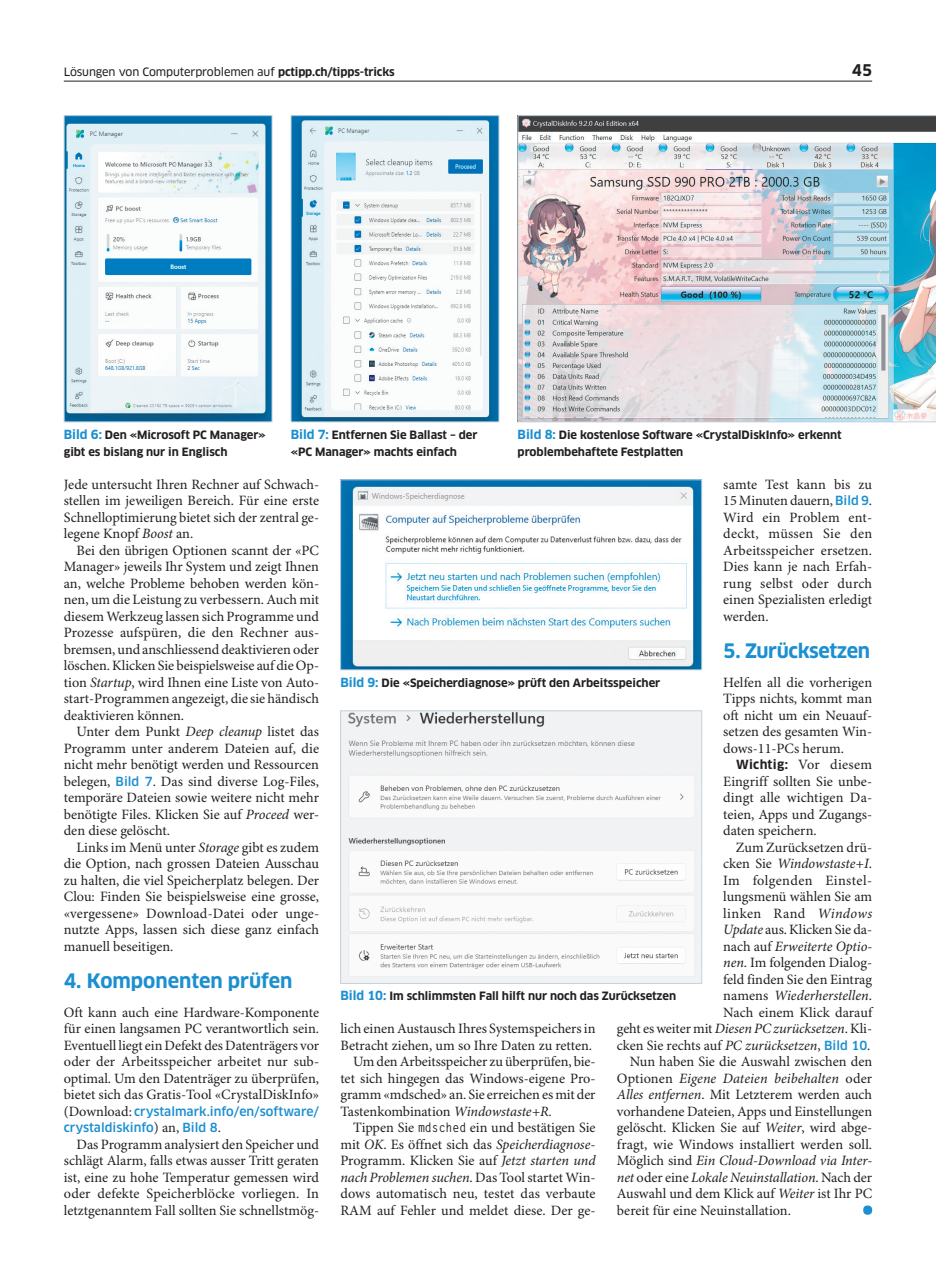
<style>
.page{position:relative;width:936px;height:1276px;background:#fff}
.page>*{position:absolute;margin:0;border:0;box-sizing:border-box;transform-origin:0 0}
.t1{font:700 19.5px "Clan OT";letter-spacing:-.015em;color:#1b8fd0}
.t2{font:700 15.75px "Clan OT";color:#231f20}
.t3{font:14.25px/16.5px "Minion Pro";color:#231f20;text-align:justify}
.t4{font:italic 14.25px "Minion Pro";letter-spacing:-.005em;color:#231f20}
.t5{font:14.25px "Minion Pro";letter-spacing:.025em;color:#231f20}
.t6{font:14.25px "Minion Pro";letter-spacing:.03em;color:#231f20}
.t7{font:500 12.3px/16.5px "Clan OT";color:#1b8fd0}
.t8{font:700 11.25px/16.5px "Clan OT";letter-spacing:-.005em;color:#231f20}
.t9{font:11.25px "Clan OT News";letter-spacing:-.01em;color:#231f20}
.s1{font-family:"Clan OT";font-weight:700}
.s2{font-size:12.3px;color:#1b8fd0}
.s3{font-style:italic}
.s4{font-family:"Clan OT";font-weight:500;font-size:12.3px;color:#1b8fd0}
.s5{font-family:"Minion Pro";font-weight:400;font-size:14.25px;color:#231f20}
.s6{font-family:"Clan OT";font-weight:700;font-size:12.3px}
.s7{font-style:normal}
.s8{font-family:"Letter Gothic Std";font-weight:700;font-size:12.75px}
</style>
<div class="page">
<img style="left:342px;top:481px;width:358px;height:187px">
<div style="left:340px;top:479px;width:362px;height:191px;border:1px solid #c4d3dd"></div>
<img style="left:342px;top:712px;width:358px;height:269px">
<div style="left:340px;top:710px;width:362px;height:273px;border:1px solid #c4d3dd"></div>
<img style="left:66px;top:117px;width:204px;height:303px">
<img style="left:293px;top:117px;width:204px;height:303px">
<img style="left:517px;top:115px;width:418px;height:307px">
<div style="left:863px;top:1205px;width:9px;height:9px;background:#1b8fd0;border-radius:50%"></div>
<hr style="left:64px;top:81px;width:808px;height:1px;background:#231f20">
<p class="t9" style="left:64px;top:65px;width:332px">Lösungen von Computerproblemen auf <span class="s1">pctipp.ch/tipps-tricks</span></p>
<p class="t2" style="left:851px;top:61px;width:22px">45</p>
<p class="t8" style="left:64px;top:427px;width:203px"><span class="s2">Bild 6:</span> Den «Microsoft PC Manager» gibt es bislang nur in Englisch</p>
<p class="t8" style="left:291px;top:427px;width:188px"><span class="s2">Bild 7:</span> Entfernen Sie Ballast – der «PC Manager» machts einfach</p>
<p class="t8" style="left:517px;top:427px;width:325px"><span class="s2">Bild 8:</span> Die kostenlose Software «CrystalDiskInfo» erkennt problembehaftete Festplatten</p>
<p class="t3" style="left:64px;top:476px;width:257px">Jede untersucht Ihren Rechner auf Schwach&shy;stellen im jeweiligen Bereich. Für eine erste Schnelloptimierung bietet sich der zentral ge&shy;legene Knopf <span class="s3">Boost</span> an.</p>
<p class="t3" style="left:64px;top:542px;width:257px;text-indent:13px">Bei den übrigen Optionen scannt der «PC Manager» jeweils Ihr System und zeigt Ihnen an, welche Probleme behoben werden kön&shy;nen, um die Leistung zu verbessern. Auch mit diesem Werkzeug lassen sich Programme und Prozesse aufspüren, die den Rechner aus&shy;bremsen, und anschliessend deaktivieren oder löschen. Klicken Sie beispielsweise auf die Op&shy;tion <span class="s3">Startup</span>, wird Ihnen eine Liste von Auto&shy;start-Programmen angezeigt, die sie händisch deaktivieren können.</p>
<p class="t3" style="left:64px;top:724px;width:257px;text-indent:13px">Unter dem Punkt <span class="s3">Deep cleanup</span> listet das Programm unter anderem Dateien auf, die nicht mehr benötigt werden und Ressourcen belegen, <span class="s4">Bild 7</span>. Das sind diverse Log-Files, temporäre Dateien sowie weitere nicht mehr benötigte Files. Klicken Sie auf <span class="s3">Proceed</span> wer&shy;den diese gelöscht.</p>
<p class="t3" style="left:64px;top:839px;width:257px;text-indent:13px">Links im Menü unter <span class="s3">Storage</span> gibt es zudem die Option, nach grossen Dateien Ausschau zu halten, die viel Speicherplatz belegen. Der Clou: Finden Sie beispielsweise eine grosse, «vergessene» Download-Datei oder unge&shy;nutzte Apps, lassen sich diese ganz einfach manuell beseitigen.</p>
<h1 class="t1" style="left:64px;top:969px;width:230px">4. Komponenten prüfen</h1>
<p class="t3" style="left:64px;top:1004px;width:257px">Oft kann auch eine Hardware-Komponente für einen langsamen PC verantwortlich sein.<br>Eventuell liegt ein Defekt des Datenträgers vor oder der Arbeitsspeicher arbeitet nur sub&shy;optimal. Um den Datenträger zu überprüfen, bietet sich das Gratis-Tool «CrystalDiskInfo»</p>
<p class="t7" style="left:64px;top:1103px;width:257px"><span class="s5">(Download:</span> crystalmark.info/en/software/ crystaldiskinfo<span class="s5">) an,</span> Bild 8<span class="s5">.</span></p>
<p class="t3" style="left:64px;top:1136px;width:257px;text-indent:13px">Das Programm analysiert den Speicher und schlägt Alarm, falls etwas ausser Tritt geraten ist, eine zu hohe Temperatur gemessen wird oder defekte Speicherblöcke vorliegen. In letztgenanntem Fall sollten Sie schnellstmög-</p>
<p class="t3" style="left:723px;top:476px;width:150px">samte Test kann bis zu 15 Minuten dauern, <span class="s4">Bild 9</span>.<br>Wird ein Problem ent&shy;deckt, müssen Sie den Arbeitsspeicher ersetzen.<br>Dies kann je nach Erfah&shy;rung selbst oder durch einen Spezialisten erledigt werden.</p>
<h1 class="t1" style="left:723px;top:639px;width:148px">5. Zurücksetzen</h1>
<p class="t3" style="left:723px;top:674px;width:150px">Helfen all die vorherigen Tipps nichts, kommt man oft nicht um ein Neuauf&shy;setzen des gesamten Win&shy;dows-11-PCs herum.</p>
<p class="t3" style="left:723px;top:757px;width:150px;text-indent:13px"><span class="s6">Wichtig:</span> Vor diesem Eingriff sollten Sie unbe&shy;dingt alle wichtigen Da&shy;teien, Apps und Zugangs&shy;daten speichern.</p>
<p class="t3" style="left:736px;top:839px;width:138px">Zum Zurücksetzen drü-</p>
<p class="t4" style="left:723px;top:855px;width:150px"><span class="s7">cken Sie</span> Windowstaste+I<span class="s7">.</span></p>
<p class="t5" style="left:723px;top:871px;width:150px">Im folgenden Einstel-</p>
<p class="t3" style="left:723px;top:889px;width:150px">lungsmenü wählen Sie am</p>
<p class="t6" style="left:723px;top:904px;width:150px">linken Rand <span class="s3">Windows</span></p>
<p class="t3" style="left:723px;top:922px;width:150px"><span class="s3">Update</span> aus. Klicken Sie da-</p>
<p class="t4" style="left:723px;top:937px;width:150px"><span class="s7">nach auf</span> Erweiterte Optio-</p>
<p class="t3" style="left:723px;top:955px;width:150px"><span class="s3">nen</span>. Im folgenden Dialog-</p>
<p class="t3" style="left:723px;top:971px;width:150px">feld finden Sie den Eintrag</p>
<p class="t4" style="left:723px;top:987px;width:150px"><span class="s7">namens</span> Wiederherstellen<span class="s7">.</span></p>
<p class="t3" style="left:723px;top:1004px;width:150px">Nach einem Klick darauf</p>
<p class="t3" style="left:617px;top:1021px;width:257px">geht es weiter mit <span class="s3">Diesen PC zurücksetzen</span>. Kli-</p>
<p class="t3" style="left:617px;top:1037px;width:255px">cken Sie rechts auf <span class="s3">PC zurücksetzen</span>, <span class="s4">Bild 10</span>.</p>
<p class="t3" style="left:629px;top:1054px;width:244px">Nun haben Sie die Auswahl zwischen den</p>
<p class="t4" style="left:617px;top:1069px;width:257px"><span class="s7">Optionen</span> Eigene Dateien beibehalten <span class="s7">oder</span></p>
<p class="t3" style="left:617px;top:1087px;width:257px"><span class="s3">Alles entfernen</span>. Mit Letzterem werden auch</p>
<p class="t3" style="left:617px;top:1103px;width:257px">vorhandene Dateien, Apps und Einstellungen</p>
<p class="t3" style="left:617px;top:1120px;width:257px">gelöscht. Klicken Sie auf <span class="s3">Weiter</span>, wird abge-</p>
<p class="t3" style="left:617px;top:1136px;width:257px">fragt, wie Windows installiert werden soll.</p>
<p class="t4" style="left:617px;top:1152px;width:257px"><span class="s7">Möglich sind</span> Ein Cloud-Download via Inter-</p>
<p class="t4" style="left:617px;top:1168px;width:257px">net <span class="s7">oder eine</span> Lokale Neuinstallation<span class="s7">. Nach der</span></p>
<p class="t3" style="left:617px;top:1186px;width:257px">Auswahl und dem Klick auf <span class="s3">Weiter</span> ist Ihr PC</p>
<p class="t3" style="left:617px;top:1202px;width:176px">bereit für eine Neuinstallation.</p>
<p class="t8" style="left:340px;top:674px;width:321px"><span class="s2">Bild 9:</span> Die «Speicherdiagnose» prüft den Arbeitsspeicher</p>
<p class="t8" style="left:340px;top:988px;width:337px"><span class="s2">Bild 10:</span> Im schlimmsten Fall hilft nur noch das Zurücksetzen</p>
<p class="t3" style="left:340px;top:1021px;width:257px">lich einen Austausch Ihres Systemspeichers in</p>
<p class="t3" style="left:340px;top:1037px;width:253px">Betracht ziehen, um so Ihre Daten zu retten.</p>
<p class="t3" style="left:353px;top:1054px;width:244px">Um den Arbeitsspeicher zu überprüfen, bie-</p>
<p class="t3" style="left:340px;top:1070px;width:257px">tet sich hingegen das Windows-eigene Pro-</p>
<p class="t3" style="left:340px;top:1087px;width:257px">gramm «mdsched» an. Sie erreichen es mit der</p>
<p class="t3" style="left:340px;top:1103px;width:213px">Tastenkombination <span class="s3">Windowstaste+R.</span></p>
<p class="t3" style="left:353px;top:1120px;width:244px">Tippen Sie <span class="s8">mdsched</span> ein und bestätigen Sie</p>
<p class="t3" style="left:340px;top:1136px;width:257px">mit <span class="s3">OK</span>. Es öffnet sich das <span class="s3">Speicherdiagnose</span>-</p>
<p class="t3" style="left:340px;top:1153px;width:257px">Programm. Klicken Sie auf <span class="s3">Jetzt starten und</span></p>
<p class="t4" style="left:340px;top:1168px;width:257px">nach Problemen suchen<span class="s7">. Das Tool startet Win-</span></p>
<p class="t3" style="left:340px;top:1186px;width:257px">dows automatisch neu, testet das verbaute</p>
<p class="t3" style="left:340px;top:1202px;width:257px">RAM auf Fehler und meldet diese. Der ge-</p>
</div>
